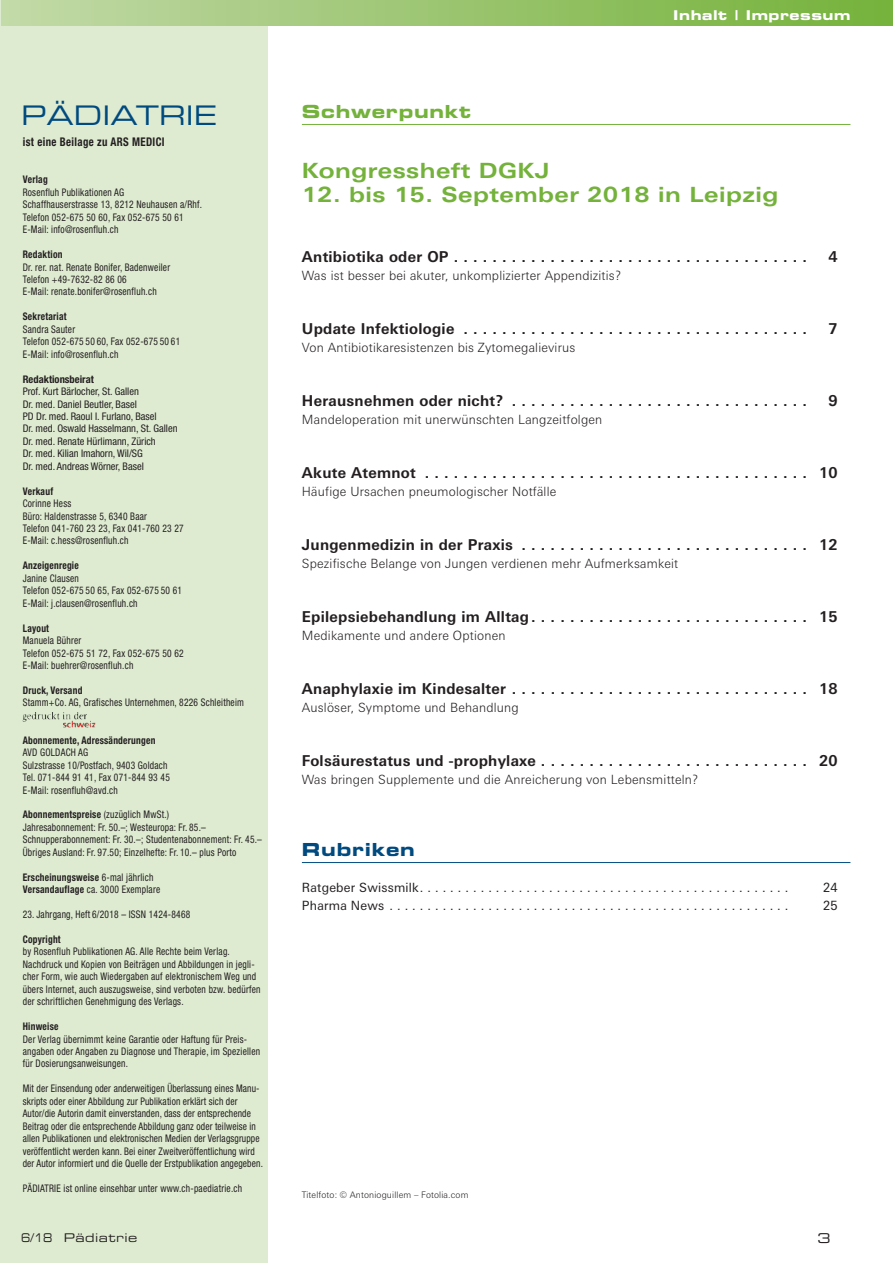
<style>
.page{position:relative;width:893px;height:1263px;background:#fff}
.page>*{position:absolute;margin:0;border:0;box-sizing:border-box;transform-origin:0 0}
.t1{font:27px "Eurostile Extended Two";color:#004a7f}
.t2{font:700 21px "Linotype Univers Extd";letter-spacing:.02em;color:#74b23b}
.t3{font:18px "Eurostile Bold Extended Two";letter-spacing:.04em;color:#74b23b}
.t4{font:18px "Eurostile Bold Extended Two";letter-spacing:.04em;color:#004a7f}
.t5{font:700 15px "Linotype Univers Basic";letter-spacing:.02em;color:#231f20}
.t6{font:13.5px "Eurostile Bold Extended Two";letter-spacing:.04em;color:#fff}
.t7{font:13.5px "Eurostile Extended Two";color:#231f20}
.t8{font:300 12.75px "Linotype Univers Basic";letter-spacing:.015em;color:#231f20}
.t9{font:12.75px "Linotype Univers Basic";letter-spacing:.015em;color:#231f20}
.t10{font:700 condensed 12px "Helvetica Neue";letter-spacing:.035em;color:#231f20;scale:.9 1}
.t11{font:12px "Eurostile Extended Two";letter-spacing:.04em;color:#231f20;scale:.8 1}
.t12{font:condensed 10.5px/12.5px "Helvetica Neue";letter-spacing:.025em;color:#231f20;scale:.9 1}
.t13{font:condensed 10.5px/12.5px "Helvetica Neue";color:#231f20}
.t14{font:700 condensed 10.5px "Helvetica Neue";letter-spacing:.025em;color:#231f20;scale:.9 1}
.t15{font:700 condensed 10.5px/12.5px "Helvetica Neue";letter-spacing:.025em;color:#231f20;scale:.9 1}
.t16{font:700 condensed 10.5px "Helvetica Neue";color:#231f20}
.t17{font:300 9px "Linotype Univers Basic";letter-spacing:.015em;color:#231f20}
.s1{font-weight:700}
.s2{font-weight:400}
</style>
<div class="page">
<div style="left:0;top:0;width:268px;height:1263px;background:#deebd1"></div>
<hr style="left:302px;top:124px;width:548px;height:1px;background:#74b23b">
<hr style="left:302px;top:862px;width:548px;height:1px;background:#004a7f">
<div style="left:2px;top:0;width:891px;height:26px;background:linear-gradient(to right,#c2d9a7,#74b13a)"></div>
<img style="left:23px;top:712px;width:68px;height:15px">
<h1 class="t1" style="left:21px;top:105px;width:197px">PÄDIATRIE</h1>
<p class="t10" style="left:23px;top:137px;width:159px">ist eine Beilage zu ARS MEDICI</p>
<p class="t14" style="left:23px;top:176px;width:29px">Verlag</p>
<p class="t12" style="left:23px;top:187px;width:201px">Rosenfluh Publikationen AG<br>Schaffhauserstrasse 13, 8212 Neuhausen a/Rhf.<br>Telefon 052-675 50 60, Fax 052-675 50 61<br>E-Mail: info@rosenfluh.ch</p>
<p class="t14" style="left:23px;top:251px;width:46px">Redaktion</p>
<p class="t12" style="left:23px;top:261px;width:165px">Dr. rer. nat. Renate Bonifer, Badenweiler<br>Telefon +49-7632-82 86 06<br>E-Mail: renate.bonifer@rosenfluh.ch</p>
<p class="t14" style="left:23px;top:313px;width:50px">Sekretariat</p>
<p class="t12" style="left:23px;top:324px;width:176px">Sandra Sauter<br>Telefon 052-675 50 60, Fax 052-675 50 61<br>E-Mail: info@rosenfluh.ch</p>
<p class="t16" style="left:23px;top:375px;width:73px">Redaktionsbeirat</p>
<p class="t13" style="left:23px;top:386px;width:156px">Prof. Kurt Bärlocher, St. Gallen<br>Dr. med. Daniel Beutler, Basel<br>PD Dr. med. Raoul I. Furlano, Basel<br>Dr. med. Oswald Hasselmann, St. Gallen Dr. med. Renate Hürlimann, Zürich<br>Dr. med. Kilian Imahorn, Wil/SG<br>Dr. med. Andreas Wörner, Basel</p>
<p class="t14" style="left:23px;top:487px;width:35px">Verkauf</p>
<p class="t12" style="left:23px;top:498px;width:180px">Corinne Hess<br>Büro: Haldenstrasse 5, 6340 Baar<br>Telefon 041-760 23 23, Fax 041-760 23 27<br>E-Mail: c.hess@rosenfluh.ch</p>
<p class="t14" style="left:23px;top:562px;width:64px">Anzeigenregie</p>
<p class="t12" style="left:23px;top:573px;width:178px">Janine Clausen<br>Telefon 052-675 50 65, Fax 052-675 50 61<br>E-Mail: j.clausen@rosenfluh.ch</p>
<p class="t14" style="left:23px;top:624px;width:31px">Layout</p>
<p class="t12" style="left:23px;top:635px;width:180px">Manuela Bührer<br>Telefon 052-675 51 72, Fax 052-675 50 62<br>E-Mail: buehrer@rosenfluh.ch</p>
<p class="t14" style="left:23px;top:686px;width:68px">Druck, Versand</p>
<p class="t12" style="left:23px;top:697px;width:247px">Stamm+Co. AG, Grafisches Unternehmen, 8226 Schleitheim</p>
<p class="t14" style="left:23px;top:736px;width:149px">Abonnemente, Adressänderungen</p>
<p class="t12" style="left:23px;top:747px;width:165px">AVD GOLDACH AG<br>Sulzstrasse 10/Postfach, 9403 Goldach<br>Tel. 071-844 91 41, Fax 071-844 93 45<br>E-Mail: rosenfluh@avd.ch</p>
<p class="t12" style="left:23px;top:809px;width:267px"><span class="s1">Abonnementspreise</span> (zuzüglich MwSt.)<br>Jahresabonnement: Fr. 50.–; Westeuropa: Fr. 85.– Schnupperabonnement: Fr. 30.–; Studentenabonnement: Fr. 45.– Übriges Ausland: Fr. 97.50; Einzelhefte: Fr. 10.– plus Porto</p>
<p class="t15" style="left:23px;top:870px;width:154px">Erscheinungsweise <span class="s2">6-mal jährlich<br></span>Versandauflage <span class="s2">ca. 3000 Exemplare</span></p>
<p class="t12" style="left:23px;top:909px;width:188px">23. Jahrgang, Heft 6/2018 – ISSN 1424-8468</p>
<p class="t14" style="left:23px;top:935px;width:44px">Copyright</p>
<p class="t12" style="left:23px;top:946px;width:266px">by Rosenfluh Publikationen AG. Alle Rechte beim Verlag.<br>Nachdruck und Kopien von Beiträgen und Abbildungen in jegli&shy;cher Form, wie auch Wiedergaben auf elektronischem Weg und übers Internet, auch auszugsweise, sind verboten bzw. bedürfen der schriftlichen Genehmigung des Verlags.</p>
<p class="t14" style="left:23px;top:1022px;width:41px">Hinweise</p>
<p class="t12" style="left:23px;top:1033px;width:265px">Der Verlag übernimmt keine Garantie oder Haftung für Preis&shy;angaben oder Angaben zu Diagnose und Therapie, im Speziellen für Dosierungsanweisungen.</p>
<p class="t12" style="left:23px;top:1083px;width:268px">Mit der Einsendung oder anderweitigen Überlassung eines Manu&shy;skripts oder einer Abbildung zur Publikation erklärt sich der Autor/die Autorin damit einverstanden, dass der entsprechende Beitrag oder die entsprechende Abbildung ganz oder teilweise in allen Publikationen und elektronischen Medien der Verlagsgruppe veröffentlicht werden kann. Bei einer Zweitveröffentlichung wird der Autor informiert und die Quelle der Erstpublikation angegeben.</p>
<p class="t12" style="left:23px;top:1183px;width:245px">PÄDIATRIE ist online einsehbar unter www.ch-paediatrie.ch</p>
<p class="t11" style="left:21px;top:1233px;width:147px">6/18 Pädiatrie</p>
<h3 class="t3" style="left:302px;top:105px;width:171px">Schwerpunkt</h3>
<p class="t6" style="left:673px;top:11px;width:179px">Inhalt | Impressum</p>
<h2 class="t2" style="left:302px;top:163px;width:249px">Kongressheft DGKJ</h2>
<h2 class="t2" style="left:302px;top:187px;width:478px">12. bis 15. September 2018 in Leipzig</h2>
<h3 class="t5" style="left:302px;top:251px;width:507px">Antibiotika oder OP . . . . . . . . . . . . . . . . . . . . . . . . . . . . . . . . . . . . .</h3>
<h3 class="t5" style="left:829px;top:251px;width:11px">4</h3>
<p class="t8" style="left:302px;top:271px;width:321px">Was ist besser bei akuter, unkomplizierter Appendizitis?</p>
<h3 class="t5" style="left:302px;top:323px;width:507px">Update Infektiologie . . . . . . . . . . . . . . . . . . . . . . . . . . . . . . . . . . . .</h3>
<h3 class="t5" style="left:828px;top:323px;width:11px">7</h3>
<p class="t8" style="left:302px;top:343px;width:275px">Von Antibiotikaresistenzen bis Zytomegalievirus</p>
<h3 class="t5" style="left:302px;top:395px;width:507px">Herausnehmen oder nicht? . . . . . . . . . . . . . . . . . . . . . . . . . . . . . . .</h3>
<h3 class="t5" style="left:829px;top:395px;width:11px">9</h3>
<p class="t8" style="left:302px;top:415px;width:302px">Mandeloperation mit unerwünschten Langzeitfolgen</p>
<h3 class="t5" style="left:302px;top:467px;width:537px">Akute Atemnot . . . . . . . . . . . . . . . . . . . . . . . . . . . . . . . . . . . . . . . . 10</h3>
<p class="t8" style="left:302px;top:487px;width:256px">Häufige Ursachen pneumologischer Notfälle</p>
<h3 class="t5" style="left:302px;top:539px;width:537px">Jungenmedizin in der Praxis . . . . . . . . . . . . . . . . . . . . . . . . . . . . . . 12</h3>
<p class="t8" style="left:302px;top:559px;width:378px">Spezifische Belange von Jungen verdienen mehr Aufmerksamkeit</p>
<h3 class="t5" style="left:302px;top:611px;width:537px">Epilepsiebehandlung im Alltag. . . . . . . . . . . . . . . . . . . . . . . . . . . . . 15</h3>
<p class="t8" style="left:302px;top:631px;width:205px">Medikamente und andere Optionen</p>
<h3 class="t5" style="left:302px;top:683px;width:537px">Anaphylaxie im Kindesalter . . . . . . . . . . . . . . . . . . . . . . . . . . . . . . . 18</h3>
<p class="t8" style="left:302px;top:703px;width:218px">Auslöser, Symptome und Behandlung</p>
<h3 class="t5" style="left:302px;top:755px;width:537px">Folsäurestatus und -prophylaxe . . . . . . . . . . . . . . . . . . . . . . . . . . . . 20</h3>
<p class="t8" style="left:302px;top:775px;width:398px">Was bringen Supplemente und die Anreicherung von Lebensmitteln?</p>
<h3 class="t4" style="left:302px;top:843px;width:115px">Rubriken</h3>
<p class="t9" style="left:302px;top:883px;width:488px">Ratgeber Swissmilk. . . . . . . . . . . . . . . . . . . . . . . . . . . . . . . . . . . . . . . . . . . . . . . . .</p>
<p class="t9" style="left:823px;top:883px;width:16px">24</p>
<p class="t9" style="left:302px;top:901px;width:488px">Pharma News . . . . . . . . . . . . . . . . . . . . . . . . . . . . . . . . . . . . . . . . . . . . . . . . . . . . .</p>
<p class="t9" style="left:823px;top:901px;width:16px">25</p>
<p class="t17" style="left:302px;top:1191px;width:168px">Titelfoto: © Antonioguillem – Fotolia.com</p>
<p class="t7" style="left:817px;top:1233px;width:15px">3</p>
</div>
